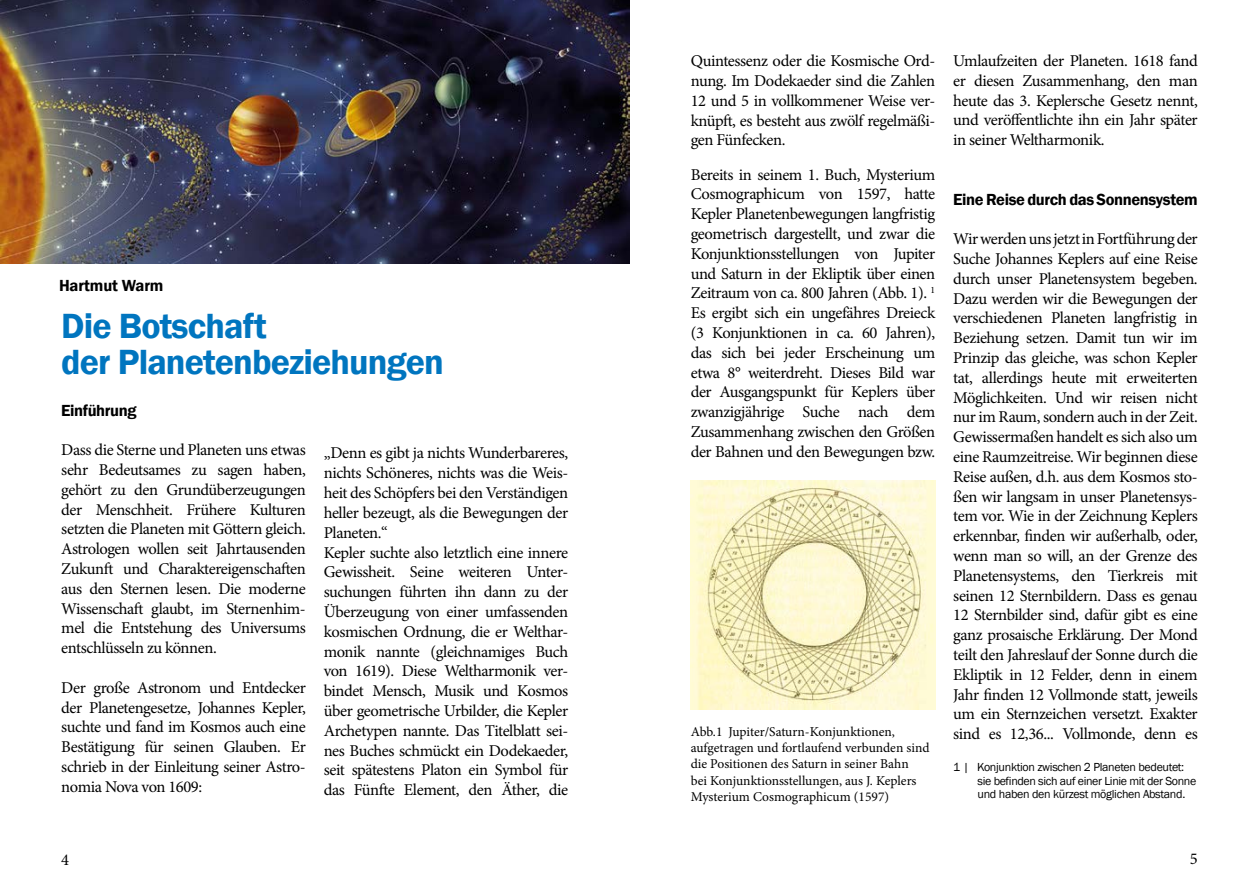
<style>
.page{position:relative;width:1259px;height:893px;background:#fff}
.page>*{position:absolute;margin:0;border:0;box-sizing:border-box;transform-origin:0 0}
.t1{font:600 36px/36px "Franklin Gothic";letter-spacing:-.025em;color:#0075bf}
.t2{font:16.5px/19.8px "Minion Pro";letter-spacing:-.025em;color:#000;text-align:justify}
.t3{font:600 16.5px "Franklin Gothic";letter-spacing:-.025em;color:#000}
.t4{font:13.5px/16.2px "Minion Pro";color:#000}
.t5{font:12px/13.5px "Franklin Gothic";letter-spacing:-.025em;color:#000}
</style>
<div class="page">
<img style="left:691px;top:481px;width:244px;height:229px">
<img style="left:0;top:0;width:629px;height:264px">
<p class="t3" style="left:59px;top:275px;width:106px">Hartmut Warm</p>
<h1 class="t1" style="left:61px;top:308px;width:384px">Die Botschaft<br>der Planetenbeziehungen</h1>
<p class="t3" style="left:61px;top:400px;width:77px">Einführung</p>
<p class="t2" style="left:61px;top:440px;width:246px">Dass die Sterne und Planeten uns etwas sehr Bedeutsames zu sagen haben, gehört zu den Grundüberzeugungen der Menschheit. Frühere Kulturen setzten die Planeten mit Göttern gleich.<br>Astrologen wollen seit Jahrtausenden Zukunft und Charaktereigenschaften aus den Sternen lesen. Die moderne Wissenschaft glaubt, im Sternenhim&shy;mel die Entstehung des Universums entschlüsseln zu können.</p>
<p class="t2" style="left:61px;top:678px;width:246px">Der große Astronom und Entdecker der Planetengesetze, Johannes Kepler, suchte und fand im Kosmos auch eine Bestätigung für seinen Glauben. Er schrieb in der Einleitung seiner Astro&shy;nomia Nova von 1609:</p>
<p class="t2" style="left:324px;top:443px;width:246px;text-align:left">„Denn es gibt ja nichts Wunderbareres, nichts Schöneres, nichts was die Weis&shy;heit des Schöpfers bei den Verständigen heller bezeugt, als die Bewegungen der Planeten.“<br>Kepler suchte also letztlich eine innere Gewissheit. Seine weiteren Unter&shy;suchungen führten ihn dann zu der Überzeugung von einer umfassenden kosmischen Ordnung, die er Welthar&shy;monik nannte (gleichnamiges Buch von 1619). Diese Weltharmonik ver&shy;bindet Mensch, Musik und Kosmos über geometrische Urbilder, die Kepler Archetypen nannte. Das Titelblatt sei&shy;nes Buches schmückt ein Dodekaeder, seit spätestens Platon ein Symbol für das Fünfte Element, den Äther, die</p>
<p class="t2" style="left:691px;top:51px;width:246px">Quintessenz oder die Kosmische Ord&shy;nung. Im Dodekaeder sind die Zahlen 12 und 5 in vollkommener Weise ver&shy;knüpft, es besteht aus zwölf regelmäßi&shy;gen Fünfecken.</p>
<p class="t2" style="left:691px;top:165px;width:246px">Bereits in seinem 1. Buch, Mysterium Cosmographicum von 1597, hatte Kepler Planetenbewegungen langfristig geometrisch dargestellt, und zwar die Konjunktionsstellungen von Jupiter und Saturn in der Ekliptik über einen Zeitraum von ca. 800 Jahren (Abb. 1). <sup>1<br></sup>Es ergibt sich ein ungefähres Dreieck (3 Konjunktionen in ca. 60 Jahren), das sich bei jeder Erscheinung um etwa 8° weiterdreht. Dieses Bild war der Ausgangspunkt für Keplers über zwanzigjährige Suche nach dem Zusammenhang zwischen den Größen der Bahnen und den Bewegungen bzw.</p>
<p class="t4" style="left:691px;top:723px;width:240px">Abb.1 Jupiter/Saturn-Konjunktionen, aufgetragen und fortlaufend verbunden sind die Positionen des Saturn in seiner Bahn<br>bei Konjunktionsstellungen, aus J. Keplers Mysterium Cosmographicum (1597)</p>
<p class="t2" style="left:953px;top:51px;width:246px">Umlaufzeiten der Planeten. 1618 fand er diesen Zusammenhang, den man heute das 3. Keplersche Gesetz nennt, und veröffentlichte ihn ein Jahr später in seiner Weltharmonik.</p>
<p class="t3" style="left:953px;top:189px;width:246px">Eine Reise durch das Sonnensystem</p>
<p class="t2" style="left:953px;top:229px;width:246px">Wir werden uns jetzt in Fortführung der Suche Johannes Keplers auf eine Reise durch unser Planetensystem begeben.<br>Dazu werden wir die Bewegungen der verschiedenen Planeten langfristig in Beziehung setzen. Damit tun wir im Prinzip das gleiche, was schon Kepler tat, allerdings heute mit erweiterten Möglichkeiten. Und wir reisen nicht nur im Raum, sondern auch in der Zeit.<br>Gewissermaßen handelt es sich also um eine Raumzeitreise. Wir beginnen diese Reise außen, d.h. aus dem Kosmos sto&shy;ßen wir langsam in unser Planetensys&shy;tem vor. Wie in der Zeichnung Keplers erkennbar, finden wir außerhalb, oder, wenn man so will, an der Grenze des Planetensystems, den Tierkreis mit seinen 12 Sternbildern. Dass es genau 12 Sternbilder sind, dafür gibt es eine ganz prosaische Erklärung. Der Mond teilt den Jahreslauf der Sonne durch die Ekliptik in 12 Felder, denn in einem Jahr finden 12 Vollmonde statt, jeweils um ein Sternzeichen versetzt. Exakter sind es 12,36... Vollmonde, denn es</p>
<p class="t5" style="left:977px;top:761px;width:220px;text-indent:-24px">1 | Konjunktion zwischen 2 Planeten bedeutet: sie befinden sich auf einer Linie mit der Sonne und haben den kürzest möglichen Abstand.</p>
<p class="t2" style="left:61px;top:849px;width:9px">4</p>
<p class="t2" style="left:1189px;top:849px;width:9px">5</p>
</div>
